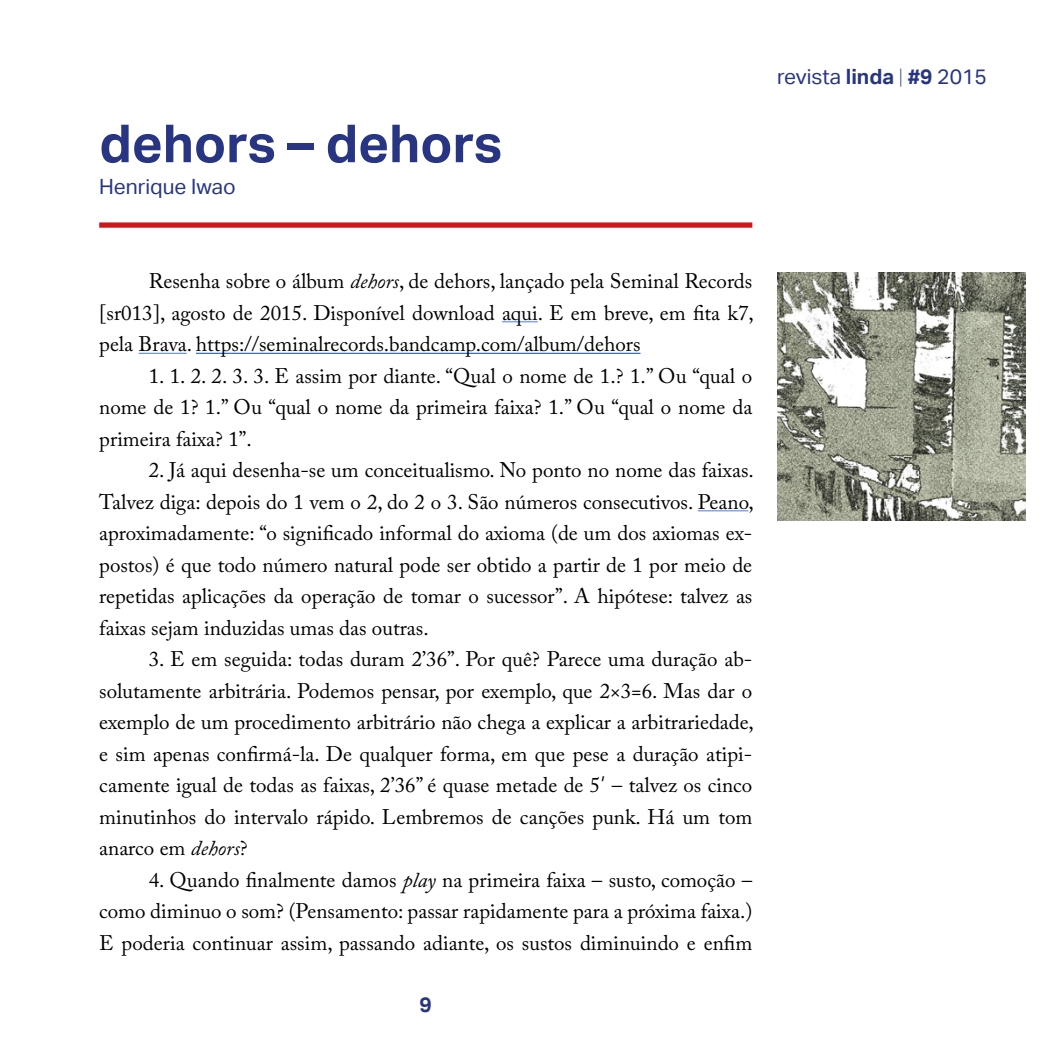
<style>
.page{position:relative;width:1050px;height:1050px;background:#fff}
.page>*{position:absolute;margin:0;border:0;box-sizing:border-box;transform-origin:0 0}
.título{font:700 52.5px "Aktiv Grotesk";color:#283583}
.corpo_de_texto{font:21px/31.5px "Adobe Caslon Pro";color:#000;text-align:justify}
.autor{font:21px "Aktiv Grotesk";color:#283583}
.t1{font:700 21px "Aktiv Grotesk";color:#283583}
.s1{font-weight:700}
.s2{font-weight:100}
.s3{font-style:italic}
.s4{font-family:"Microsoft Jheng Hei UI Regular"}
</style>
<div class="page">
<img style="left:777px;top:272px;width:248px;height:248px">
<div style="left:99px;top:222px;width:653px;height:6px;background:#cd171a"></div>
<hr style="left:502px;top:321px;width:36px;height:1px;background:#4f80ff">
<hr style="left:139px;top:353px;width:48px;height:1px;background:#4f80ff">
<hr style="left:196px;top:353px;width:445px;height:1px;background:#15c">
<hr style="left:698px;top:510px;width:50px;height:1px;background:#4f80ff">
<p class="título" style="left:99px;top:113px;width:404px">dehors – dehors</p>
<p class="autor" style="left:99px;top:174px;width:138px">Henrique Iwao</p>
<p class="autor" style="left:777px;top:65px;width:211px">revista <span class="s1">linda</span> <span class="s2">|</span> <span class="s1">#9</span> 2015</p>
<p class="corpo_de_texto" style="left:99px;top:265px;width:656px;text-indent:50px">Resenha sobre o álbum <span class="s3">dehors</span>, de dehors, lançado pela Seminal Records [sr013], agosto de 2015. Disponível download aqui. E em breve, em fita k7, pela Brava. https://seminalrecords.bandcamp.com/album/dehors</p>
<p class="corpo_de_texto" style="left:99px;top:360px;width:655px;text-indent:50px">1. 1. 2. 2. 3. 3. E assim por diante. “Qual o nome de 1.? 1.” Ou “qual o nome de 1? 1.” Ou “qual o nome da primeira faixa? 1.” Ou “qual o nome da primeira faixa? 1”.</p>
<p class="corpo_de_texto" style="left:99px;top:454px;width:656px;text-indent:50px">2. Já aqui desenha-se um conceitualismo. No ponto no nome das faixas.<br>Talvez diga: depois do 1 vem o 2, do 2 o 3. São números consecutivos. Peano, aproximadamente: “o significado informal do axioma (de um dos axiomas ex&shy;postos) é que todo número natural pode ser obtido a partir de 1 por meio de repetidas aplicações da operação de tomar o sucessor”. A hipótese: talvez as faixas sejam induzidas umas das outras.</p>
<p class="corpo_de_texto" style="left:99px;top:643px;width:656px;text-indent:50px">3. E em seguida: todas duram 2’36”. Por quê? Parece uma duração ab&shy;solutamente arbitrária. Podemos pensar, por exemplo, que 2×3=6. Mas dar o exemplo de um procedimento arbitrário não chega a explicar a arbitrariedade, e sim apenas confirmá-la. De qualquer forma, em que pese a duração atipi&shy;camente igual de todas as faixas, 2’36” é quase metade de 5<span class="s4">′</span> – talvez os cinco minutinhos do intervalo rápido. Lembremos de canções punk. Há um tom anarco em <span class="s3">dehors</span>?</p>
<p class="corpo_de_texto" style="left:99px;top:864px;width:655px;text-indent:50px">4. Quando finalmente damos <span class="s3">play</span> na primeira faixa – susto, comoção – como diminuo o som? (Pensamento: passar rapidamente para a próxima faixa.)<br>E poderia continuar assim, passando adiante, os sustos diminuindo e enfim</p>
<p class="t1" style="left:420px;top:993px;width:14px">9</p>
</div>
